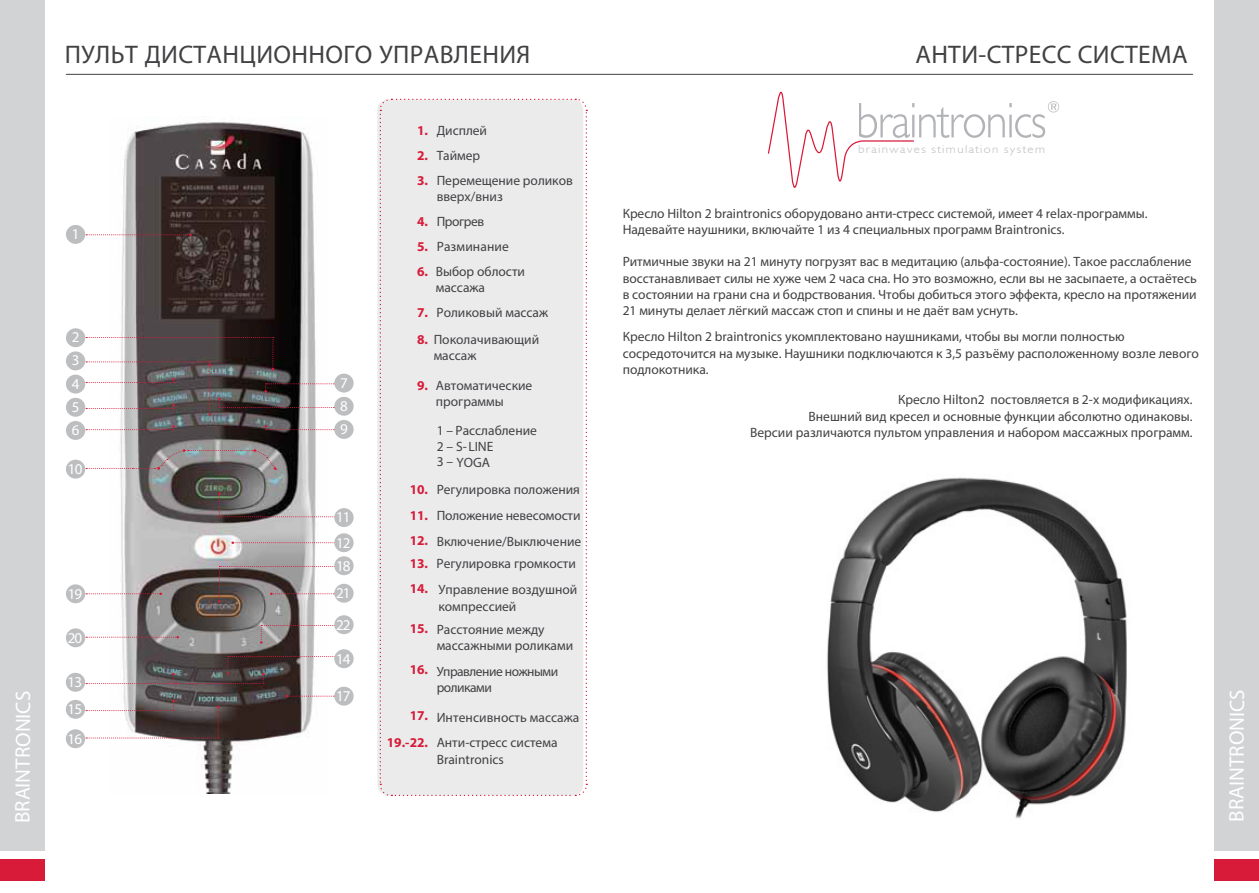
<style>
.page{position:relative;width:1259px;height:893px;background:#fff}
.page>*{position:absolute;margin:0;border:0;box-sizing:border-box;transform-origin:0 0}
.t1{font:25.5px "Myriad Pro";letter-spacing:.015em;color:#414042}
.t2{font:21px "Myriad Pro";letter-spacing:-.005em;color:#fff}
.t3{font:15px/29.4px "Myriad Pro";letter-spacing:-.06em;color:#fff}
.t4{font:13.5px/16.2px "Myriad Pro";color:#414042}
.t5{font:13.5px/16.2px "Myriad Pro";letter-spacing:-.035em;color:#414042}
.t6{font:300 11.55px "Humanist 521 BT";letter-spacing:.11em;color:#bcbdc0;scale:1.12 1}
.s1{font-weight:700;color:#d71b38}
</style>
<div class="page">
<div style="left:1214px;top:0;width:45px;height:850px;background:#d1d3d4"></div>
<div style="left:0;top:0;width:45px;height:850px;background:#d1d3d4"></div>
<div style="left:1214px;top:859px;width:45px;height:21px;background:#d71b38"></div>
<div style="left:0;top:859px;width:45px;height:21px;background:#d71b38"></div>
<img style="left:111px;top:122px;width:217px;height:671px">
<div style="left:379px;top:98px;width:208px;height:699px;background:#ebebec"></div>
<svg style="left:218px;top:492px;width:116px;height:25px"></svg>
<svg style="left:86px;top:425px;width:89px;height:5px"></svg>
<svg style="left:264px;top:425px;width:70px;height:5px"></svg>
<svg style="left:86px;top:700px;width:133px;height:39px"></svg>
<svg style="left:260px;top:625px;width:75px;height:19px"></svg>
<svg style="left:86px;top:656px;width:249px;height:28px"></svg>
<svg style="left:86px;top:234px;width:106px;height:2px"></svg>
<svg style="left:86px;top:337px;width:248px;height:79px"></svg>
<svg style="left:86px;top:593px;width:76px;height:2px"></svg>
<svg style="left:218px;top:566px;width:117px;height:37px"></svg>
<svg style="left:286px;top:695px;width:48px;height:2px"></svg>
<svg style="left:86px;top:636px;width:93px;height:2px"></svg>
<svg style="left:231px;top:542px;width:103px;height:2px"></svg>
<div style="left:334px;top:420px;width:20px;height:19px;background:#bcbec0;border-radius:50%"></div>
<div style="left:334px;top:508px;width:20px;height:19px;background:#bcbec0;border-radius:50%"></div>
<div style="left:66px;top:628px;width:19px;height:19px;background:#bcbec0;border-radius:50%"></div>
<div style="left:66px;top:460px;width:19px;height:19px;background:#bcbec0;border-radius:50%"></div>
<div style="left:66px;top:584px;width:19px;height:19px;background:#bcbec0;border-radius:50%"></div>
<div style="left:334px;top:584px;width:20px;height:19px;background:#bcbec0;border-radius:50%"></div>
<div style="left:334px;top:556px;width:20px;height:19px;background:#bcbec0;border-radius:50%"></div>
<div style="left:334px;top:533px;width:20px;height:19px;background:#bcbec0;border-radius:50%"></div>
<div style="left:334px;top:615px;width:20px;height:19px;background:#bcbec0;border-radius:50%"></div>
<div style="left:66px;top:673px;width:19px;height:19px;background:#bcbec0;border-radius:50%"></div>
<div style="left:334px;top:649px;width:20px;height:19px;background:#bcbec0;border-radius:50%"></div>
<div style="left:66px;top:700px;width:19px;height:19px;background:#bcbec0;border-radius:50%"></div>
<div style="left:66px;top:729px;width:19px;height:19px;background:#bcbec0;border-radius:50%"></div>
<div style="left:334px;top:687px;width:20px;height:19px;background:#bcbec0;border-radius:50%"></div>
<div style="left:66px;top:351px;width:19px;height:19px;background:#bcbec0;border-radius:50%"></div>
<div style="left:66px;top:421px;width:19px;height:19px;background:#bcbec0;border-radius:50%"></div>
<div style="left:66px;top:225px;width:19px;height:19px;background:#bcbec0;border-radius:50%"></div>
<div style="left:66px;top:375px;width:19px;height:19px;background:#bcbec0;border-radius:50%"></div>
<div style="left:334px;top:374px;width:20px;height:19px;background:#bcbec0;border-radius:50%"></div>
<div style="left:66px;top:328px;width:19px;height:19px;background:#bcbec0;border-radius:50%"></div>
<div style="left:66px;top:398px;width:19px;height:19px;background:#bcbec0;border-radius:50%"></div>
<div style="left:334px;top:397px;width:20px;height:19px;background:#bcbec0;border-radius:50%"></div>
<svg style="left:86px;top:449px;width:191px;height:21px"></svg>
<hr style="left:66px;top:74px;width:1126px;height:1px;background:#414042">
<img style="left:827px;top:477px;width:300px;height:342px">
<svg style="left:767px;top:91px;width:292px;height:97px"></svg>
<h1 class="t1" style="left:65px;top:39px;width:467px">ПУЛЬТ ДИСТАНЦИОННОГО УПРАВЛЕНИЯ</h1>
<h1 class="t1" style="left:915px;top:39px;width:274px">АНТИ-СТРЕСС СИСТЕМА</h1>
<p class="t4" style="left:417px;top:122px;width:71px"><span class="s1">1.</span> Дисплей</p>
<p class="t4" style="left:417px;top:147px;width:65px"><span class="s1">2.</span> Tаймер</p>
<p class="t4" style="left:437px;top:172px;width:138px;text-indent:-20px"><span class="s1">3.</span> Перемещение роликов вверх/вниз</p>
<p class="t5" style="left:417px;top:213px;width:68px"><span class="s1">4.</span> Прогрев</p>
<p class="t4" style="left:417px;top:238px;width:93px"><span class="s1">5.</span> Разминание</p>
<p class="t4" style="left:436px;top:263px;width:91px;text-indent:-19px"><span class="s1">6.</span> Выбор облости массажа</p>
<p class="t4" style="left:417px;top:305px;width:132px"><span class="s1">7.</span> Роликовый массаж</p>
<p class="t4" style="left:434px;top:331px;width:107px;text-indent:-17px"><span class="s1">8.</span> Поколачивающий массаж</p>
<p class="t4" style="left:436px;top:377px;width:98px;text-indent:-19px"><span class="s1">9.</span> Автоматические программы</p>
<p class="t4" style="left:437px;top:422px;width:102px">1 – Расслабление<br>2 – S-LINE<br>3 – YOGA</p>
<p class="t4" style="left:410px;top:481px;width:172px"><span class="s1">10.</span> Регулировка положения</p>
<p class="t4" style="left:410px;top:507px;width:172px"><span class="s1">11.</span> Положение невесомости</p>
<p class="t4" style="left:410px;top:533px;width:173px"><span class="s1">12.</span> Включение/Выключение</p>
<p class="t4" style="left:410px;top:555px;width:168px"><span class="s1">13.</span> Регулировка громкости</p>
<p class="t4" style="left:438px;top:582px;width:141px;text-indent:-29px"><span class="s1">14.</span> Управление воздушной компрессией</p>
<p class="t4" style="left:437px;top:621px;width:138px;text-indent:-27px"><span class="s1">15.</span> Расстояние между массажными роликами</p>
<p class="t5" style="left:437px;top:663px;width:123px;text-indent:-27px"><span class="s1">16.</span> Управление ножными роликами</p>
<p class="t4" style="left:387px;top:704px;width:194px;line-height:25.7px;text-indent:23px"><span class="s1">17.</span> Интенсивность массажа<br><span class="s1">19.-22.</span> Анти-стресс система</p>
<p class="t4" style="left:437px;top:751px;width:69px">Вraintronics</p>
<p class="t6" style="left:858px;top:142px;width:168px">brainwaves stimulation system</p>
<p class="t4" style="left:623px;top:205px;width:526px">Кресло Hilton 2 braintronics оборудовано анти-стресс системой, имеет 4 relax-программы.<br>Надевайте наушники, включайте 1 из 4 специальных программ Braintronics.</p>
<p class="t4" style="left:623px;top:253px;width:575px">Ритмичные звуки на 21 минуту погрузят вас в медитацию (альфа-состояние). Такое расслабление восстанавливает силы не хуже чем 2 часа сна. Но это возможно, если вы не засыпаете, а остаётесь в состоянии на грани сна и бодрствования. Чтобы добиться этого эффекта, кресло на протяжении 21 минуты делает лёгкий массаж стоп и спины и не даёт вам уснуть.</p>
<p class="t4" style="left:623px;top:329px;width:577px">Кресло Hilton 2 braintronics укомплектовано наушниками, чтобы вы могли полностью сосредоточится на музыке. Наушники подключаются к 3,5 разъёму расположенному возле левого подлокотника.</p>
<p class="t4" style="left:750px;top:391px;width:444px;text-align:right">Кресло Hilton2 постовляется в 2-х модификациях.<br>Внешний вид кресел и основные функции абсолютно одинаковы.<br>Версии различаются пультом управления и набором массажных программ.</p>
<p class="t3" style="left:72px;top:219px;width:9px">1</p>
<p class="t3" style="left:72px;top:322px;width:9px">2</p>
<p class="t3" style="left:72px;top:345px;width:9px">3</p>
<p class="t3" style="left:72px;top:369px;width:9px">4</p>
<p class="t3" style="left:340px;top:368px;width:9px">7</p>
<p class="t3" style="left:72px;top:392px;width:9px">5</p>
<p class="t3" style="left:340px;top:391px;width:9px">8</p>
<p class="t3" style="left:340px;top:414px;width:9px">9</p>
<p class="t3" style="left:72px;top:415px;width:9px">6</p>
<p class="t3" style="left:68px;top:454px;width:16px">10</p>
<p class="t3" style="left:336px;top:502px;width:16px">11</p>
<p class="t3" style="left:336px;top:528px;width:16px">12</p>
<p class="t3" style="left:336px;top:551px;width:16px">18</p>
<p class="t3" style="left:68px;top:579px;width:16px">19</p>
<p class="t3" style="left:336px;top:578px;width:16px">21</p>
<p class="t3" style="left:336px;top:609px;width:16px">22</p>
<p class="t3" style="left:68px;top:623px;width:16px">20</p>
<p class="t3" style="left:336px;top:643px;width:16px">14</p>
<p class="t3" style="left:68px;top:667px;width:16px">13</p>
<h2 class="t2" style="left:10px;top:823px;width:134px;rotate:-90deg">BRAINTRONICS</h2>
<h2 class="t2" style="left:1223px;top:821px;width:134px;rotate:-90deg">BRAINTRONICS</h2>
<p class="t3" style="left:336px;top:681px;width:16px">17</p>
<p class="t3" style="left:68px;top:694px;width:16px">15<br>16</p>
</div>
